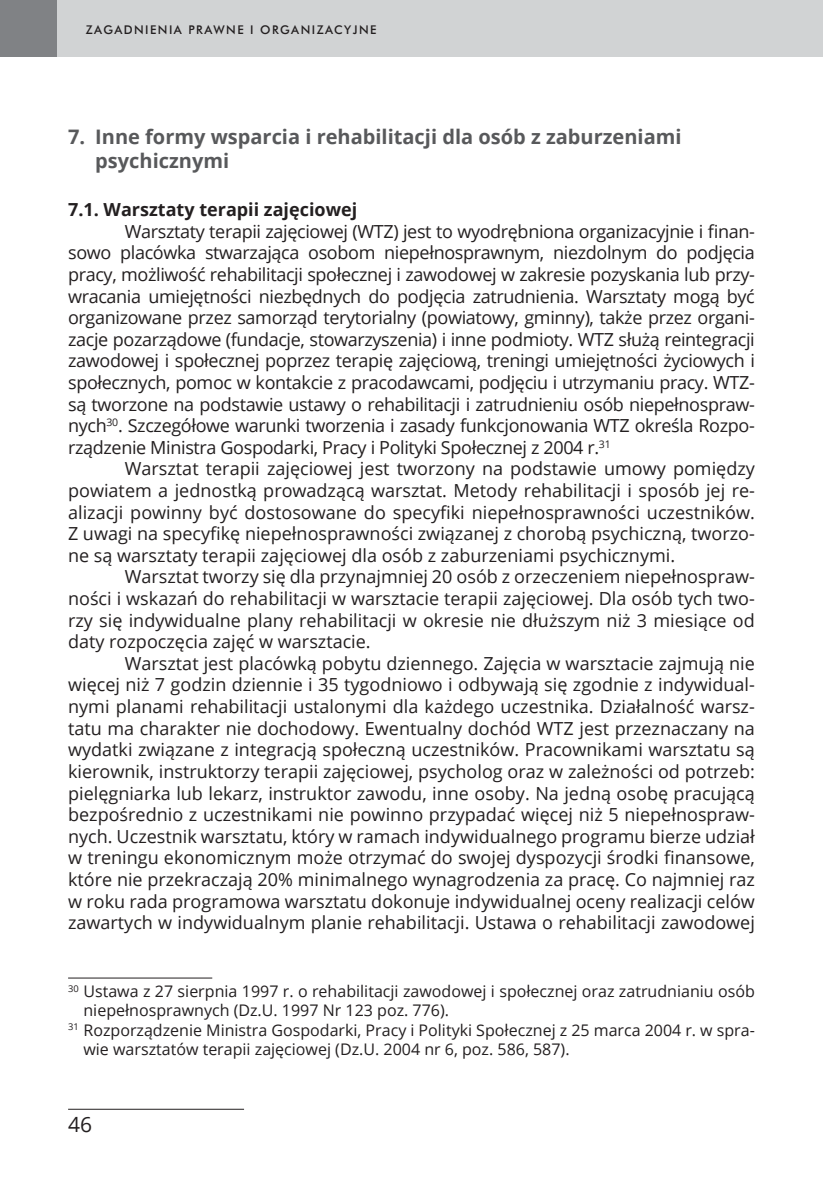
<style>
.page{position:relative;width:823px;height:1191px;background:#fff}
.page>*{position:absolute;margin:0;border:0;box-sizing:border-box;transform-origin:0 0}
.t1{font:21px "Open Sans";color:#231f20}
.t2{font:700 20px/24px "Open Sans";color:#58595b}
.t3{font:18px/21.6px "Open Sans";color:#231f20;text-align:justify}
.t4{font:700 18px "Open Sans";color:#231f20}
.t5{font:16px "Open Sans";color:#231f20}
.t6{font:12px "Futura Md EU";letter-spacing:.12em;color:#231f20}
</style>
<div class="page">
<div style="left:57px;top:0;width:765px;height:57px;background:#d1d3d4"></div>
<div style="left:0;top:0;width:57px;height:57px;background:#808285"></div>
<hr style="left:68px;top:1108px;width:176px;height:1px;background:#231f20">
<hr style="left:68px;top:977px;width:144px;height:1px;background:#231f20">
<p class="t6" style="left:86px;top:22px;width:292px">ZAGADNIENIA PRAWNE I ORGANIZACYJNE</p>
<p class="t2" style="left:95px;top:124px;width:587px;text-indent:-27px">7. Inne formy wsparcia i rehabilitacji dla osób z zaburzeniami psychicznymi</p>
<p class="t4" style="left:68px;top:197px;width:290px">7.1. Warsztaty terapii zajęciowej</p>
<p class="t3" style="left:68px;top:220px;width:688px;text-indent:57px">Warsztaty terapii zajęciowej (WTZ) jest to wyodrębniona organizacyjnie i finan&shy;sowo placówka stwarzająca osobom niepełnosprawnym, niezdolnym do podjęcia pracy, możliwość rehabilitacji społecznej i zawodowej w zakresie pozyskania lub przy&shy;wracania umiejętności niezbędnych do podjęcia zatrudnienia. Warsztaty mogą być organizowane przez samorząd terytorialny (powiatowy, gminny), także przez organi&shy;zacje pozarządowe (fundacje, stowarzyszenia) i inne podmioty. WTZ służą reintegracji zawodowej i społecznej poprzez terapię zajęciową, treningi umiejętności życiowych i społecznych, pomoc w kontakcie z pracodawcami, podjęciu i utrzymaniu pracy. WTZ&shy;są tworzone na podstawie ustawy o rehabilitacji i zatrudnieniu osób niepełnospraw&shy;nych<sup>30</sup>. Szczegółowe warunki tworzenia i zasady funkcjonowania WTZ określa Rozpo&shy;rządzenie Ministra Gospodarki, Pracy i Polityki Społecznej z 2004 r.<sup>31</sup></p>
<p class="t3" style="left:68px;top:457px;width:688px;text-indent:57px">Warsztat terapii zajęciowej jest tworzony na podstawie umowy pomiędzy powiatem a jednostką prowadzącą warsztat. Metody rehabilitacji i sposób jej re&shy;alizacji powinny być dostosowane do specyfiki niepełnosprawności uczestników.<br>Z uwagi na specyfikę niepełnosprawności związanej z chorobą psychiczną, tworzo&shy;ne są warsztaty terapii zajęciowej dla osób z zaburzeniami psychicznymi.</p>
<p class="t3" style="left:68px;top:565px;width:688px;text-indent:57px">Warsztat tworzy się dla przynajmniej 20 osób z orzeczeniem niepełnospraw&shy;ności i wskazań do rehabilitacji w warsztacie terapii zajęciowej. Dla osób tych two&shy;rzy się indywidualne plany rehabilitacji w okresie nie dłuższym niż 3 miesiące od daty rozpoczęcia zajęć w warsztacie.</p>
<p class="t3" style="left:68px;top:652px;width:688px;text-indent:57px">Warsztat jest placówką pobytu dziennego. Zajęcia w warsztacie zajmują nie więcej niż 7 godzin dziennie i 35 tygodniowo i odbywają się zgodnie z indywidual&shy;nymi planami rehabilitacji ustalonymi dla każdego uczestnika. Działalność warsz&shy;tatu ma charakter nie dochodowy. Ewentualny dochód WTZ jest przeznaczany na wydatki związane z integracją społeczną uczestników. Pracownikami warsztatu są kierownik, instruktorzy terapii zajęciowej, psycholog oraz w zależności od potrzeb: pielęgniarka lub lekarz, instruktor zawodu, inne osoby. Na jedną osobę pracującą bezpośrednio z uczestnikami nie powinno przypadać więcej niż 5 niepełnospraw&shy;nych. Uczestnik warsztatu, który w ramach indywidualnego programu bierze udział w treningu ekonomicznym może otrzymać do swojej dyspozycji środki finansowe, które nie przekraczają 20% minimalnego wynagrodzenia za pracę. Co najmniej raz w roku rada programowa warsztatu dokonuje indywidualnej oceny realizacji celów zawartych w indywidualnym planie rehabilitacji. Ustawa o rehabilitacji zawodowej</p>
<p class="t5" style="left:68px;top:980px;width:688px"><sup>30</sup> Ustawa z 27 sierpnia 1997 r. o rehabilitacji zawodowej i społecznej oraz zatrudnianiu osób</p>
<p class="t5" style="left:83px;top:999px;width:367px">niepełnosprawnych (Dz.U. 1997 Nr 123 poz. 776).</p>
<p class="t5" style="left:68px;top:1018px;width:688px"><sup>31</sup> Rozporządzenie Ministra Gospodarki, Pracy i Polityki Społecznej z 25 marca 2004 r. w spra-</p>
<p class="t5" style="left:83px;top:1037px;width:487px">wie warsztatów terapii zajęciowej (Dz.U. 2004 nr 6, poz. 586, 587).</p>
<p class="t1" style="left:68px;top:1109px;width:26px">46</p>
</div>
